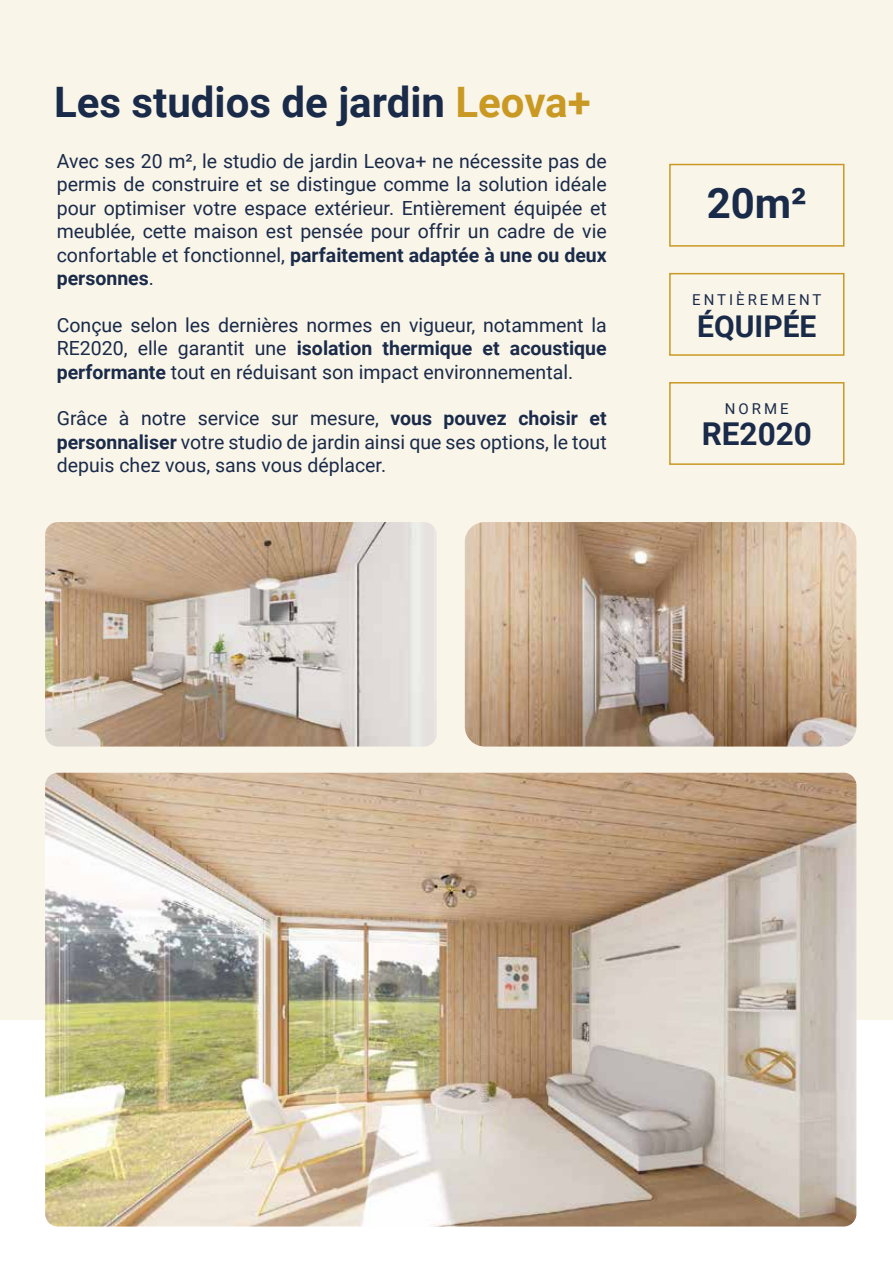
<style>
.page{position:relative;width:893px;height:1263px;background:#fff}
.page>*{position:absolute;margin:0;border:0;box-sizing:border-box;transform-origin:0 0}
.t1{font:700 42px "Roboto";color:#1a2a49}
.t2{font:700 31.5px "Roboto";color:#1a2a49}
.t3{font:700 30px "Roboto";color:#1a2a49}
.t4{font:19.5px/23.4px "Roboto";color:#1a2a49;text-align:justify}
.t5{font:15px "Roboto";letter-spacing:.2em;color:#1a2a49}
.s1{color:#c99923}
.s2{font-weight:700}
</style>
<div class="page">
<div style="left:0;top:0;width:893px;height:1020px;background:#f9f5e9"></div>
<img style="left:45px;top:773px;width:811px;height:453px">
<img style="left:45px;top:522px;width:392px;height:224px">
<img style="left:465px;top:522px;width:391px;height:224px">
<div style="left:669px;top:164px;width:175px;height:83px;border:2px solid #c99923"></div>
<div style="left:669px;top:273px;width:175px;height:83px;border:2px solid #c99923"></div>
<div style="left:669px;top:382px;width:175px;height:83px;border:2px solid #c99923"></div>
<h1 class="t1" style="left:54px;top:73px;width:538px">Les studios de jardin <span class="s1">Leova+</span></h1>
<p class="t4" style="left:57px;top:149px;width:551px">Avec ses 20 m², le studio de jardin Leova+ ne nécessite pas de permis de construire et se distingue comme la solution idéale pour optimiser votre espace extérieur. Entièrement équipée et meublée, cette maison est pensée pour offrir un cadre de vie confortable et fonctionnel, <span class="s2">parfaitement adaptée à une ou deux personnes</span>.</p>
<p class="t4" style="left:57px;top:312px;width:551px">Conçue selon les dernières normes en vigueur, notamment la RE2020, elle garantit une <span class="s2">isolation thermique et acoustique performante</span> tout en réduisant son impact environnemental.</p>
<p class="t4" style="left:57px;top:406px;width:551px">Grâce à notre service sur mesure, <span class="s2">vous pouvez choisir et personnaliser</span> votre studio de jardin ainsi que ses options, le tout depuis chez vous, sans vous déplacer.</p>
<h1 class="t1" style="left:707px;top:174px;width:102px">20m²</h1>
<p class="t5" style="left:692px;top:290px;width:131px">ENTIÈREMENT</p>
<h3 class="t3" style="left:697px;top:305px;width:121px">ÉQUIPÉE</h3>
<p class="t5" style="left:725px;top:398px;width:65px">NORME</p>
<h2 class="t2" style="left:702px;top:412px;width:112px">RE2020</h2>
</div>
